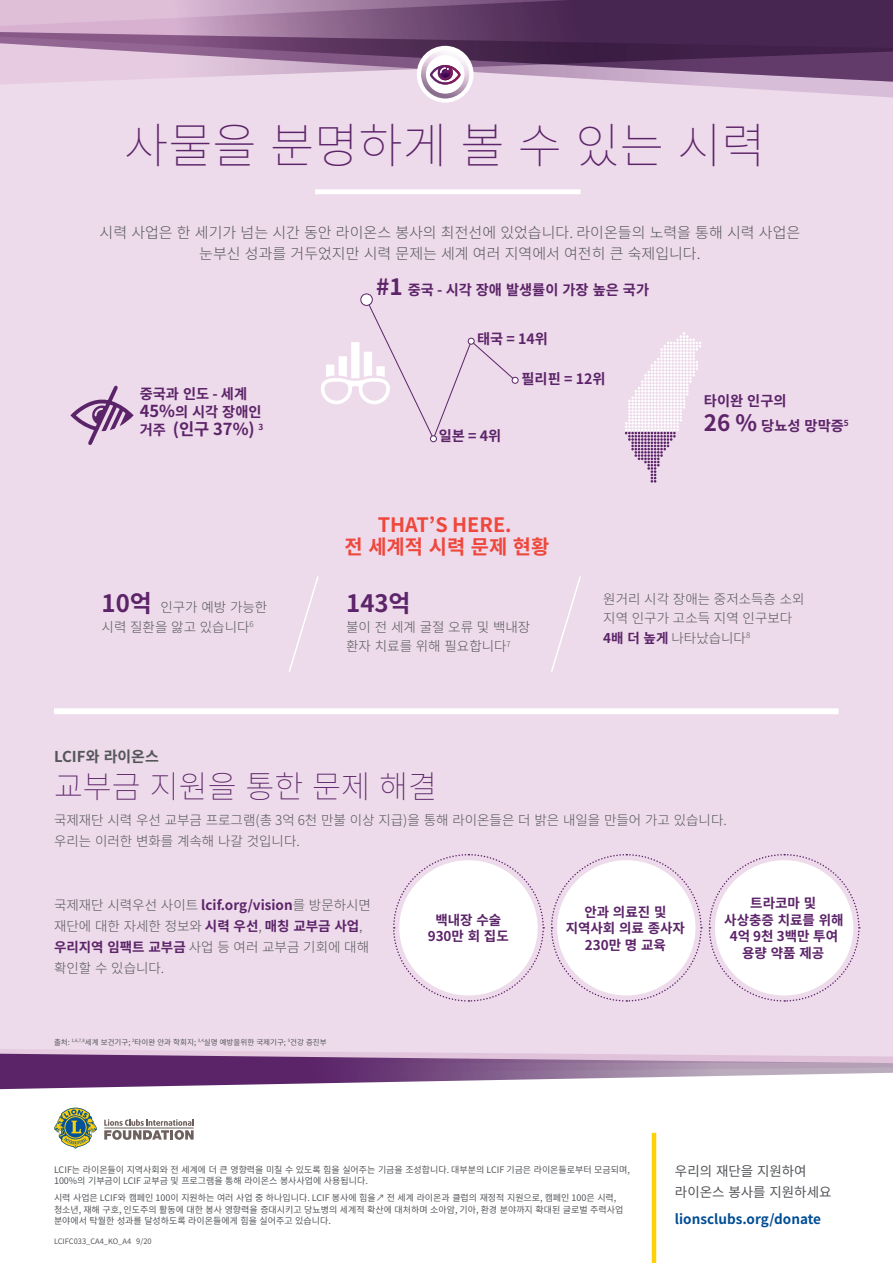
<style>
.page{position:relative;width:893px;height:1263px;background:#fff}
.page>*{position:absolute;margin:0;border:0;box-sizing:border-box;transform-origin:0 0}
.t1{font:100 48px "Noto Sans CJ Kkr";color:#5c2469}
.t2{font:100 31.5px "Noto Sans CJ Kkr";color:#5c2469}
.t3{font:700 24px "Noto Sans CJ Kkr";color:#5c2469}
.t4{font:700 19.8px/21.9px "Noto Sans CJ Kkr";color:#ef473c;text-align:center}
.t5{font:700 16.5px "Noto Sans CJ Kkr";color:#5c2469}
.t6{font:300 15px/21px "Noto Sans CJ Kkr";color:#54565a;text-align:center}
.t7{font:700 15px "Noto Sans CJ Kkr";color:#54565a}
.t8{font:700 14.25px/25.5px "Noto Sans CJ Kkr";color:#5c2469}
.t9{font:300 13.5px/19.5px "Noto Sans CJ Kkr";color:#54565a}
.t10{font:700 13.5px/16.5px "Noto Sans CJ Kkr";color:#5c2469;text-align:center}
.t11{font:13.5px/21.6px "Noto Sans CJ Kkr";color:#54565a}
.t12{font:700 13.5px "Noto Sans CJ Kkr";color:#014d95}
.t13{font:9px/11.2px "Noto Sans CJ Kkr";color:#54565a}
.t14{font:7.5px "Noto Sans CJ Kkr";color:#54565a}
.s1{font-size:16.5px}
.s2{font-size:14.25px}
.s3{font-size:22.5px}
.s4{font-weight:700;font-size:24px;color:#5c2469}
.s5{font-weight:700;color:#5c2469}
</style>
<div class="page">
<div style="left:0;top:0;width:893px;height:1063px;background:#eddaea"></div>
<svg style="left:419px;top:85px;width:474px;height:13px"></svg>
<svg style="left:0;top:0;width:893px;height:85px;background:#8b6a8e"></svg>
<div style="left:0;top:1049px;width:893px;height:27px;background:linear-gradient(to right,#e3c6de,#efddec)"></div>
<svg style="left:0;top:1054px;width:893px;height:35px"></svg>
<div style="left:417px;top:46px;width:57px;height:57px;background:#fff;border-radius:50%"></div>
<svg style="left:421px;top:50px;width:48px;height:49px"></svg>
<div style="left:315px;top:189px;width:265px;height:5px;background:#fff"></div>
<svg style="left:70px;top:385px;width:64px;height:60px"></svg>
<div style="left:361px;top:294px;width:11px;height:11px;background:#fff;border-radius:50%"></div>
<div style="left:360px;top:294px;width:13px;height:12px;border:1px solid #5b2469;border-radius:50%"></div>
<svg style="left:321px;top:299px;width:197px;height:143px"></svg>
<div style="left:512px;top:377px;width:6px;height:7px;border:1px solid #5b2469;border-radius:50%"></div>
<svg style="left:625px;top:332px;width:76px;height:151px"></svg>
<svg style="left:104px;top:1119px;width:90px;height:21px"></svg>
<hr style="left:104px;top:1128px;width:90px;height:1px;background:#6d605d">
<svg style="left:54px;top:1108px;width:43px;height:40px"></svg>
<hr style="left:652px;top:1133px;width:4px;height:130px;background:#fed006">
<div style="left:54px;top:708px;width:784px;height:6px;background:#fff"></div>
<svg style="left:393px;top:854px;width:309px;height:148px"></svg>
<svg style="left:708px;top:854px;width:152px;height:148px"></svg>
<svg style="left:289px;top:576px;width:30px;height:96px"></svg>
<svg style="left:551px;top:576px;width:30px;height:96px"></svg>
<h1 class="t1" style="left:124px;top:119px;width:643px">사물을 분명하게 볼 수 있는 시력</h1>
<h3 class="t6" style="left:100px;top:222px;width:702px">시력 사업은 한 세기가 넘는 시간 동안 라이온스 봉사의 최전선에 있었습니다. 라이온들의 노력을 통해 시력 사업은 눈부신 성과를 거두었지만 시력 문제는 세계 여러 지역에서 여전히 큰 숙제입니다.</h3>
<h3 class="t8" style="left:140px;top:385px;width:123px;line-height:18px">중국과 인도 - 세계<br><span class="s1">45%</span>의 시각 장애인</h3>
<h3 class="t5" style="left:140px;top:420px;width:125px"><span class="s2">거주</span> (인구 37%) <sup>3</sup></h3>
<h3 class="t8" style="left:376px;top:278px;width:275px"><span class="s3">#1</span> 중국 - 시각 장애 발생률이 가장 높은 국가</h3>
<h3 class="t8" style="left:477px;top:326px;width:72px">태국 = 14위</h3>
<h3 class="t8" style="left:521px;top:367px;width:86px">필리핀 = 12위</h3>
<h3 class="t8" style="left:439px;top:423px;width:64px">일본 = 4위</h3>
<h3 class="t4" style="left:345px;top:514px;width:206px">THAT’S HERE.<br>전 세계적 시력 문제 현황</h3>
<h3 class="t8" style="left:704px;top:388px;width:146px">타이완 인구의<br><span class="s3">26 %</span> 당뇨성 망막증<sup>5</sup></h3>
<h3 class="t9" style="left:102px;top:598px;width:167px"><span class="s4">10억</span> 인구가 예방 가능한 시력 질환을 앓고 있습니다<sup>6</sup></h3>
<h3 class="t3" style="left:346px;top:590px;width:66px">143억</h3>
<h3 class="t9" style="left:346px;top:617px;width:186px">불이 전 세계 굴절 오류 및 백내장 환자 치료를 위해 필요합니다<sup>7</sup></h3>
<h3 class="t9" style="left:603px;top:589px;width:203px">원거리 시각 장애는 중저소득층 소외 지역 인구가 고소득 지역 인구보다<br><span class="s5">4배 더 높게</span> 나타났습니다<sup>8</sup></h3>
<h3 class="t7" style="left:54px;top:748px;width:106px">LCIF와 라이온스</h3>
<h2 class="t2" style="left:54px;top:769px;width:385px">교부금 지원을 통한 문제 해결</h2>
<h3 class="t9" style="left:54px;top:810px;width:674px;line-height:21px">국제재단 시력 우선 교부금 프로그램(총 3억 6천 만불 이상 지급)을 통해 라이온들은 더 밝은 내일을 만들어 가고 있습니다. 우리는 이러한 변화를 계속해 나갈 것입니다.</h3>
<h3 class="t9" style="left:54px;top:894px;width:319px;line-height:21px">국제재단 시력우선 사이트 <span class="s5">lcif.org/vision</span>를 방문하시면 재단에 대한 자세한 정보와 <span class="s5">시력 우선</span>, <span class="s5">매칭 교부금 사업</span>, <span class="s5">우리지역 임팩트 교부금</span> 사업 등 여러 교부금 기회에 대해 확인할 수 있습니다.</h3>
<p class="t14" style="left:54px;top:1037px;width:274px">출처: <sup>1,6,7,8</sup>세계 보건기구; <sup>2</sup>타이완 안과 학회지; <sup>3,4</sup>실명 예방을위한 국제기구; <sup>5</sup>건강 증진부</p>
<h3 class="t10" style="left:428px;top:912px;width:83px">백내장 수술<br>930만 회 집도</h3>
<h3 class="t10" style="left:566px;top:904px;width:121px">안과 의료진 및 지역사회 의료 종사자<br>230만 명 교육</h3>
<h3 class="t10" style="left:724px;top:895px;width:121px">트라코마 및<br>사상충증 치료를 위해<br>4억 9천 3백만 투여 용량 약품 제공</h3>
<p class="t13" style="left:54px;top:1164px;width:577px">LCIF는 라이온들이 지역사회와 전 세계에 더 큰 영향력을 미칠 수 있도록 힘을 실어주는 기금을 조성합니다. 대부분의 LCIF 기금은 라이온들로부터 모금되며,<br>100%의 기부금이 LCIF 교부금 및 프로그램을 통해 라이온스 봉사사업에 사용됩니다.</p>
<p class="t13" style="left:54px;top:1192px;width:571px">시력 사업은 LCIF와 캠페인 100이 지원하는 여러 사업 중 하나입니다. LCIF 봉사에 힘을↗ 전 세계 라이온과 클럽의 재정적 지원으로, 캠페인 100은 시력, 청소년, 재해 구호, 인도주의 활동에 대한 봉사 영향력을 증대시키고 당뇨병의 세계적 확산에 대처하며 소아암, 기아, 환경 분야까지 확대된 글로벌 주력사업 분야에서 탁월한 성과를 달성하도록 라이온들에게 힘을 실어주고 있습니다.</p>
<p class="t14" style="left:54px;top:1236px;width:99px">LCIFC033_CA4_KO_A4 9/20</p>
<h3 class="t11" style="left:675px;top:1160px;width:158px">우리의 재단을 지원하여 라이온스 봉사를 지원하세요</h3>
<h3 class="t12" style="left:675px;top:1211px;width:148px">lionsclubs.org/donate</h3>
</div>
